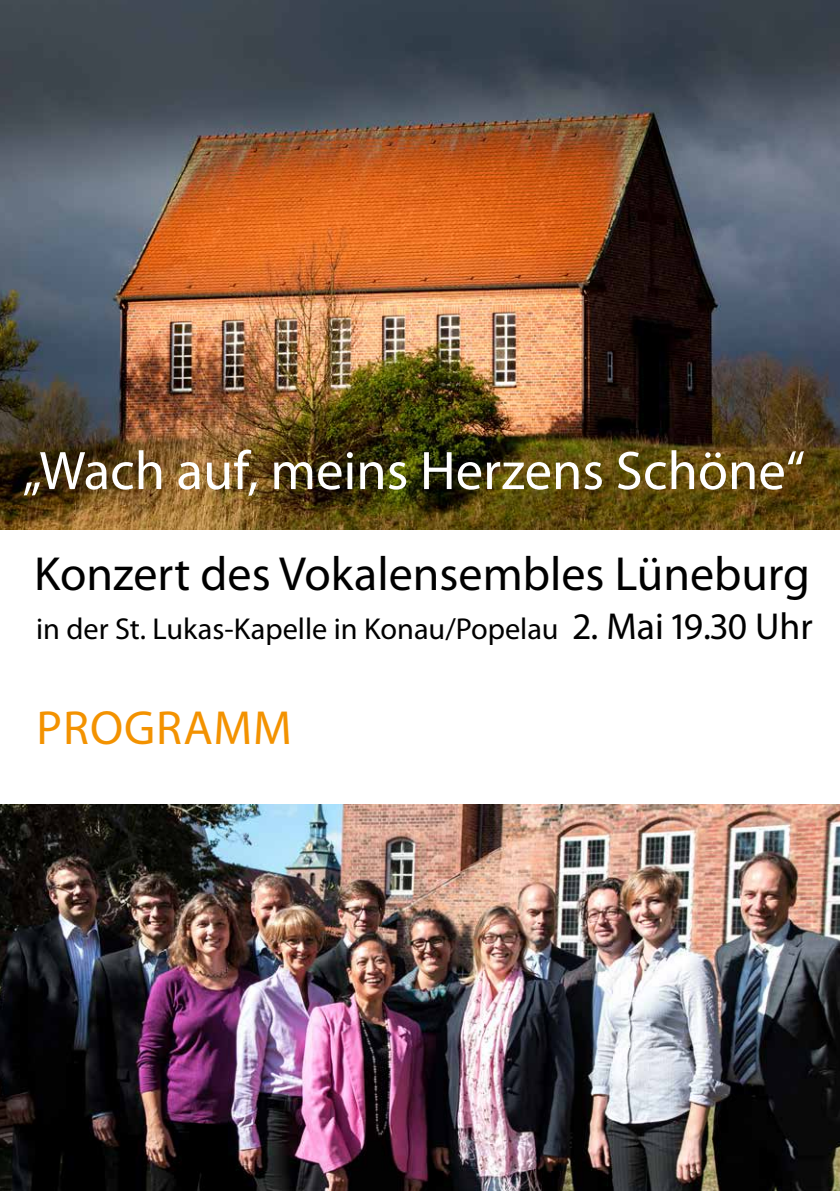
<style>
.page{position:relative;width:840px;height:1191px;background:#fff}
.page>*{position:absolute;margin:0;border:0;box-sizing:border-box;transform-origin:0 0}
.t1{font:54.6px "Myriad Pro";color:#fff}
.t2{font:48px "Myriad Pro";color:#000}
.t3{font:48px "Myriad Pro";letter-spacing:.02em;color:#f39200}
.t4{font:30.2px "Myriad Pro";color:#000}
.s1{font-size:37.6px}
</style>
<div class="page">
<img style="left:0;top:0;width:839px;height:529px">
<img style="left:0;top:804px;width:839px;height:387px">
<h1 class="t1" style="left:23px;top:437px;width:783px">„Wach auf, meins Herzens Schöne“</h1>
<h2 class="t2" style="left:34px;top:544px;width:777px">Konzert des Vokalensembles Lüneburg</h2>
<p class="t4" style="left:36px;top:610px;width:777px">in der St. Lukas-Kapelle in Konau/Popelau <span class="s1">2. Mai 19.30 Uhr</span></p>
<h2 class="t3" style="left:37px;top:698px;width:256px">PROGRAMM</h2>
</div>
